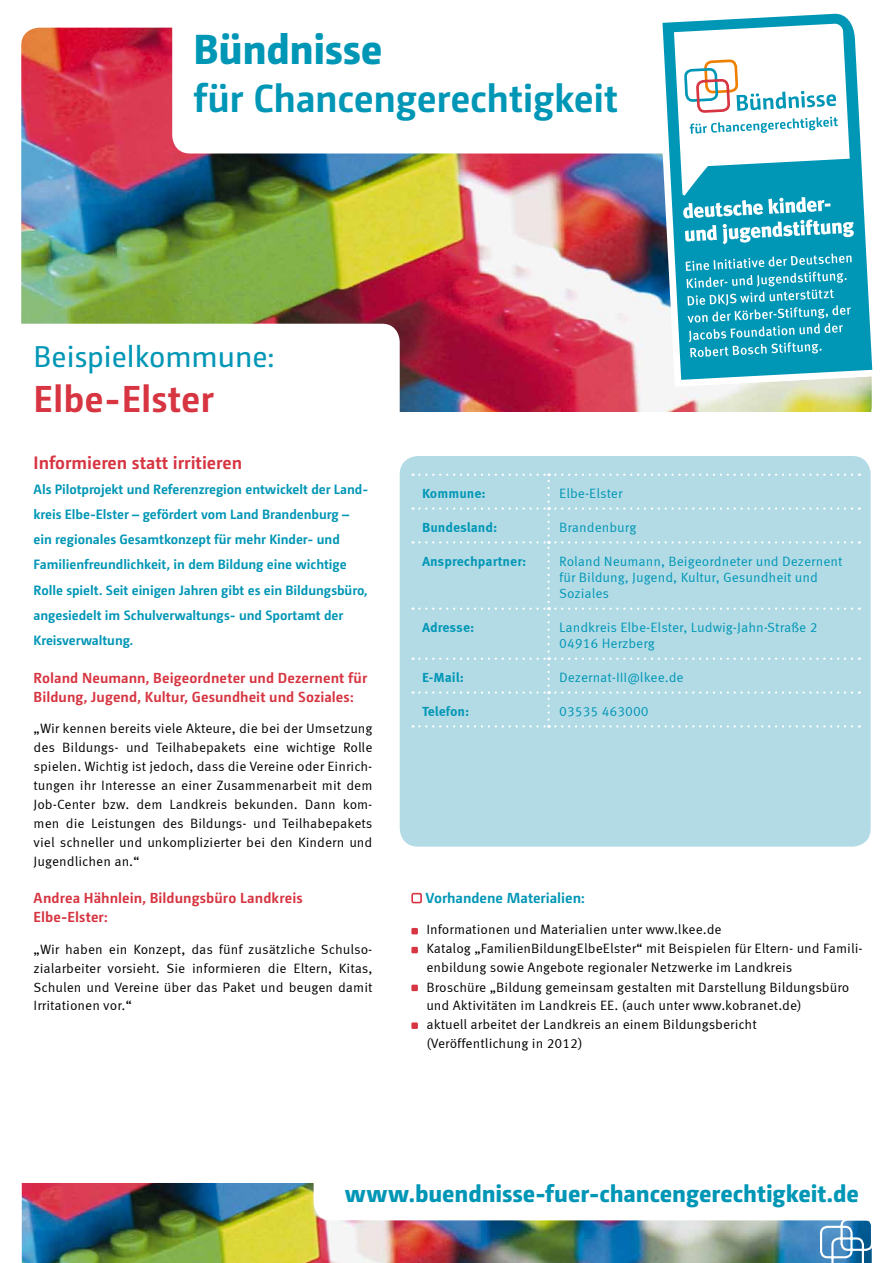
<style>
.page{position:relative;width:893px;height:1263px;background:#fff}
.page>*{position:absolute;margin:0;border:0;box-sizing:border-box;transform-origin:0 0}
.t1{font:800 42px "Camingo Dos";letter-spacing:-.01em;color:#0096b6}
.t2{font:700 39px "Camingo Dos";letter-spacing:-.01em;color:#0096b6}
.t3{font:700 37.5px "Camingo Dos";color:#d63541}
.t4{font:30px "Camingo Dos";color:#0096b6}
.t5{font:800 24px "Camingo Dos";letter-spacing:-.005em;color:#0096b6}
.t6{font:700 18px "Camingo Dos";color:#d63541}
.t7{font:700 14.55px/18.9px "Camingo Dos";letter-spacing:.005em;color:#d63541}
.t8{font:700 14.55px "Camingo Dos";color:#0096b6}
.t9{font:13.5px/18.9px "Meta Correspondence";color:#000;text-align:justify}
.t10{font:700 13.5px/25.2px "Camingo Dos";letter-spacing:-.005em;color:#0096b6}
.t11{font:13.5px/16.2px "Meta Correspondence";color:#0096b6}
.t12{font:700 13.5px "Meta Correspondence";color:#0096b6}
</style>
<div class="page">
<img style="left:21px;top:28px;width:851px;height:384px">
<svg style="left:172px;top:27px;width:483px;height:126px"></svg>
<svg style="left:655px;top:28px;width:10px;height:359px"></svg>
<svg style="left:21px;top:324px;width:379px;height:88px"></svg>
<img style="left:22px;top:1183px;width:292px;height:80px">
<img style="left:314px;top:1206px;width:558px;height:57px">
<div style="left:411px;top:893px;width:11px;height:10px;border:2px solid #d63541"></div>
<div style="left:411px;top:928px;width:7px;height:6px;background:#d63541"></div>
<div style="left:411px;top:947px;width:7px;height:6px;background:#d63541"></div>
<div style="left:411px;top:985px;width:7px;height:6px;background:#d63541"></div>
<div style="left:411px;top:1022px;width:7px;height:7px;background:#d63541"></div>
<div style="left:400px;top:456px;width:471px;height:391px;background:#b2dbe5;border-radius:18px"></div>
<svg style="left:413px;top:474px;width:447px;height:177px"></svg>
<svg style="left:413px;top:658px;width:447px;height:69px"></svg>
<svg style="left:662px;top:13px;width:211px;height:367px"></svg>
<svg style="left:674px;top:24px;width:180px;height:344px"></svg>
<h1 class="t1" style="left:193px;top:23px;width:191px">Bündnisse</h1>
<h2 class="t2" style="left:193px;top:74px;width:426px">für Chancengerechtigkeit</h2>
<h3 class="t4" style="left:34px;top:339px;width:242px">Beispielkommune:</h3>
<h3 class="t3" style="left:34px;top:376px;width:182px">Elbe-Elster</h3>
<h3 class="t6" style="left:34px;top:451px;width:210px">Informieren statt irritieren</h3>
<p class="t10" style="left:34px;top:476px;width:336px">Als Pilotprojekt und Referenzregion entwickelt der Land&shy;kreis Elbe-Elster – gefördert vom Land Brandenburg – ein regionales Gesamtkonzept für mehr Kinder- und Familienfreundlichkeit, in dem Bildung eine wichtige Rolle spielt. Seit einigen Jahren gibt es ein Bildungsbüro, angesiedelt im Schulverwaltungs- und Sportamt der Kreisverwaltung.</p>
<p class="t7" style="left:34px;top:668px;width:335px">Roland Neumann, Beigeordneter und Dezernent für<br>Bildung, Jugend, Kultur, Gesundheit und Soziales:</p>
<p class="t9" style="left:34px;top:719px;width:340px">„Wir kennen bereits viele Akteure, die bei der Umsetzung des Bildungs- und Teilhabepakets eine wichtige Rolle spielen. Wichtig ist jedoch, dass die Vereine oder Einrich&shy;tungen ihr Interesse an einer Zusammenarbeit mit dem Job-Center bzw. dem Landkreis bekunden. Dann kom&shy;men die Leistungen des Bildungs- und Teilhabepakets viel schneller und unkomplizierter bei den Kindern und Jugendlichen an.“</p>
<p class="t7" style="left:34px;top:889px;width:270px">Andrea Hähnlein, Bildungsbüro Landkreis<br>Elbe-Elster:</p>
<p class="t9" style="left:34px;top:939px;width:340px">„Wir haben ein Konzept, das fünf zusätzliche Schulso&shy;zialarbeiter vorsieht. Sie informieren die Eltern, Kitas, Schulen und Vereine über das Paket und beugen damit Irritationen vor.“</p>
<p class="t12" style="left:422px;top:485px;width:65px">Kommune:</p>
<p class="t11" style="left:559px;top:485px;width:65px">Elbe-Elster</p>
<p class="t12" style="left:422px;top:519px;width:77px">Bundesland:</p>
<p class="t11" style="left:559px;top:519px;width:79px">Brandenburg</p>
<p class="t12" style="left:422px;top:553px;width:106px">Ansprechpartner:</p>
<p class="t11" style="left:559px;top:553px;width:285px">Roland Neumann, Beigeordneter und Dezernent für Bildung, Jugend, Kultur, Gesundheit und<br>Soziales</p>
<p class="t12" style="left:422px;top:619px;width:54px">Adresse:</p>
<p class="t11" style="left:559px;top:619px;width:260px">Landkreis Elbe-Elster, Ludwig-Jahn-Straße 2<br>04916 Herzberg</p>
<p class="t12" style="left:422px;top:669px;width:44px">E-Mail:</p>
<p class="t11" style="left:559px;top:669px;width:126px">Dezernat-III@lkee.de</p>
<p class="t12" style="left:422px;top:703px;width:49px">Telefon:</p>
<p class="t11" style="left:559px;top:703px;width:91px">03535 463000</p>
<p class="t8" style="left:426px;top:889px;width:160px">Vorhandene Materialien:</p>
<p class="t9" style="left:426px;top:920px;width:438px;text-align:left">Informationen und Materialien unter www.lkee.de<br>Katalog „FamilienBildungElbeElster“ mit Beispielen für Eltern- und Famili&shy;enbildung sowie Angebote regionaler Netzwerke im Landkreis<br>Broschüre „Bildung gemeinsam gestalten mit Darstellung Bildungsbüro und Aktivitäten im Landkreis EE. (auch unter www.kobranet.de)<br>aktuell arbeitet der Landkreis an einem Bildungsbericht<br>(Veröffentlichung in 2012)</p>
<h3 class="t5" style="left:345px;top:1178px;width:515px">www.buendnisse-fuer-chancengerechtigkeit.de</h3>
</div>
